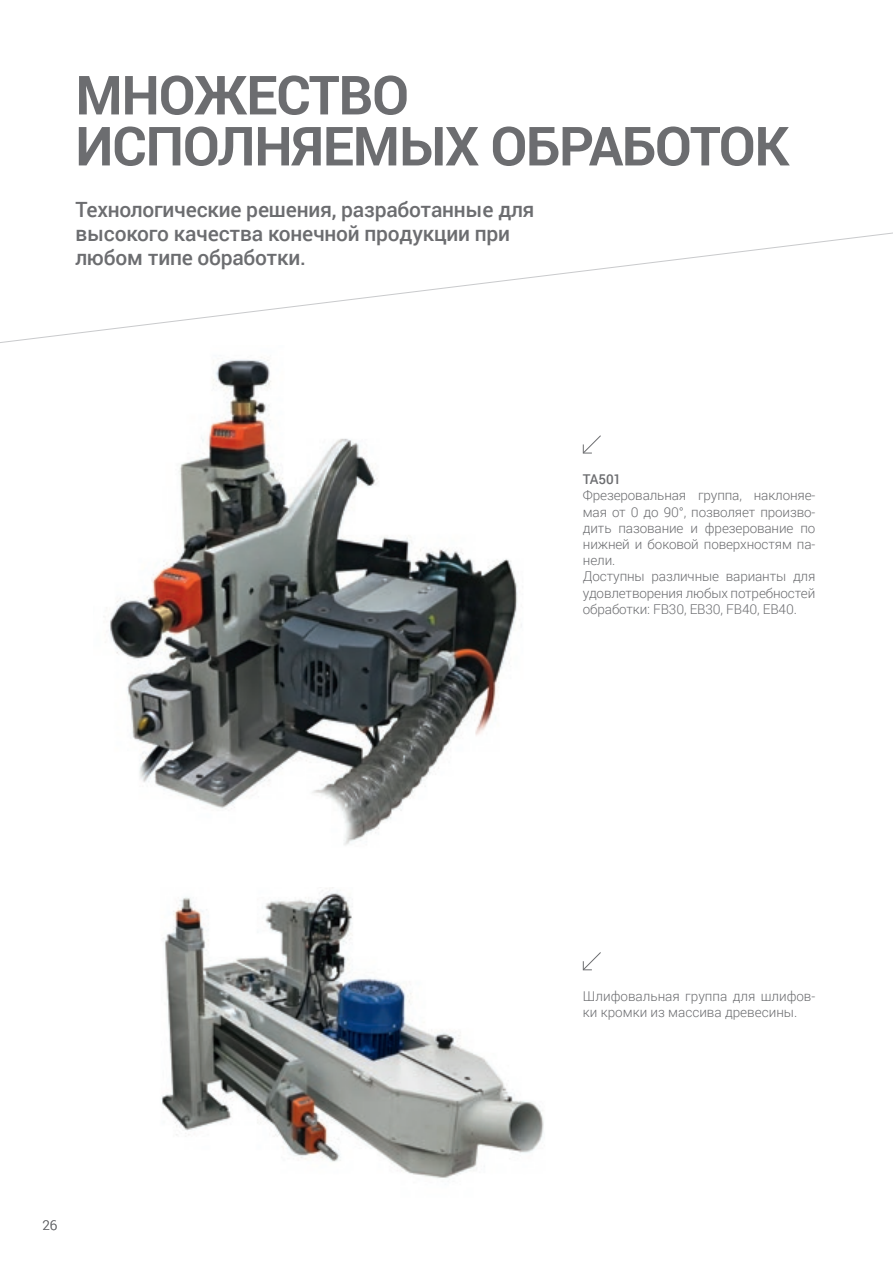
<style>
.page{position:relative;width:893px;height:1263px;background:#fff}
.page>*{position:absolute;margin:0;border:0;box-sizing:border-box;transform-origin:0 0}
.t1{font:700 54px/51px "Roboto";letter-spacing:-.02em;color:#6c6d70}
._2_SOTTOTITOLO_ROSSO{font:500 21px/24px "Roboto";letter-spacing:-.01em;color:#6c6d70}
.t2{font:300 13.5px/16.2px "Roboto";letter-spacing:-.01em;color:#6c6d70;text-align:justify}
.t3{font:500 13.5px "Roboto";letter-spacing:-.01em;color:#6c6d70}
</style>
<div class="page">
<svg style="left:0;top:232px;width:893px;height:111px"></svg>
<img style="left:161px;top:887px;width:383px;height:291px">
<svg style="left:582px;top:435px;width:19px;height:19px"></svg>
<svg style="left:582px;top:952px;width:19px;height:19px"></svg>
<img style="left:110px;top:357px;width:412px;height:488px">
<p class="t1" style="left:75px;top:68px;width:715px">МНОЖЕСТВО<br>ИСПОЛНЯЕМЫХ ОБРАБОТОК</p>
<p class="_2_SOTTOTITOLO_ROSSO" style="left:75px;top:196px;width:461px">Технологические решения, разработанные для высокого качества конечной продукции при любом типе обработки.</p>
<p class="t3" style="left:583px;top:470px;width:40px">TA501</p>
<p class="t2" style="left:583px;top:487px;width:234px">Фрезеровальная группа, наклоняе&shy;мая от 0 до 90°, позволяет произво&shy;дить пазование и фрезерование по нижней и боковой поверхностям па&shy;нели.</p>
<p class="t2" style="left:583px;top:568px;width:234px">Доступны различные варианты для удовлетворения любых потребностей обработки: FB30, EB30, FB40, EB40.</p>
<p class="t2" style="left:42px;top:1216px;width:16px">26</p>
<p class="t2" style="left:583px;top:987px;width:234px">Шлифовальная группа для шлифов&shy;ки кромки из массива древесины.</p>
</div>
